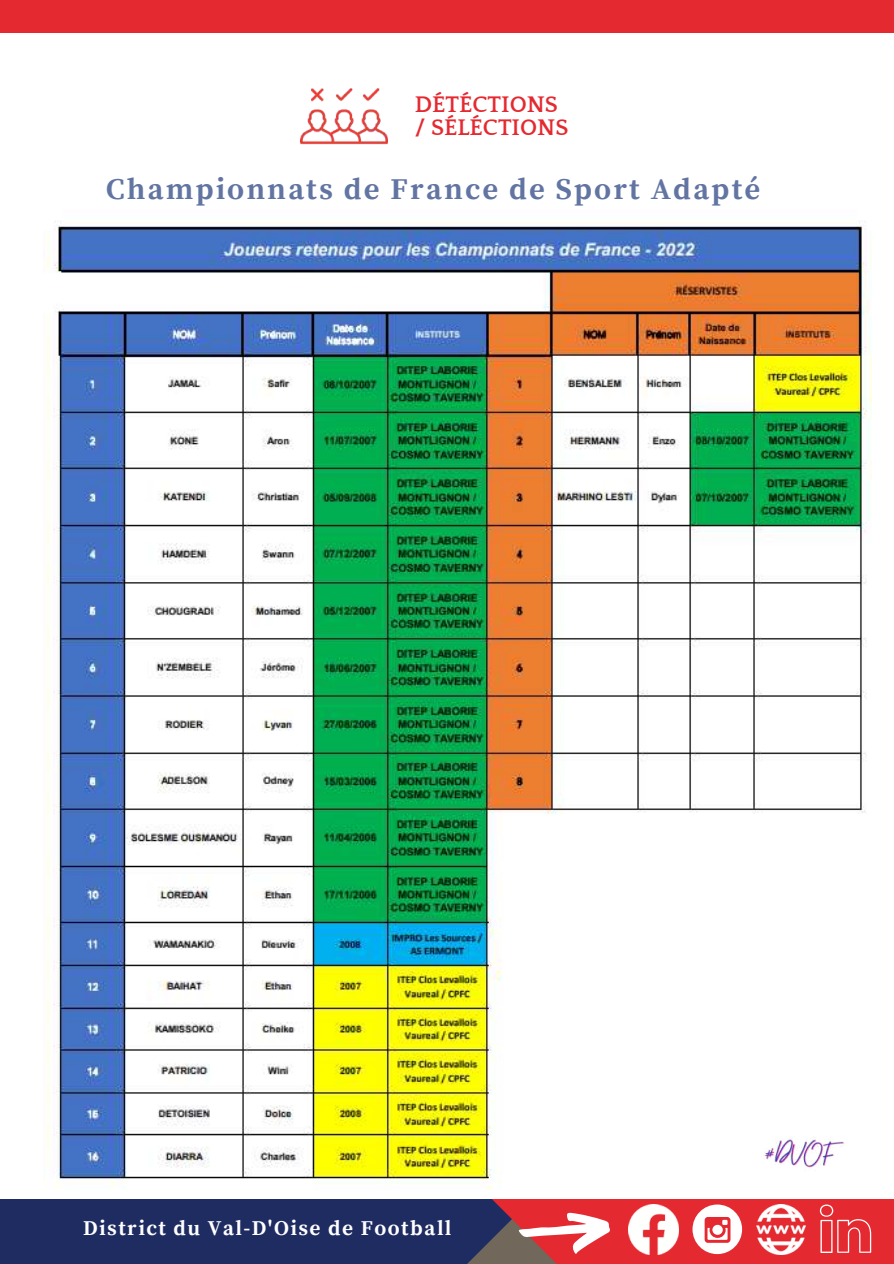
<style>
.page{position:relative;width:894px;height:1264px;background:#fff}
.page>*{position:absolute;margin:0;border:0;box-sizing:border-box;transform-origin:0 0}
.t1{font:700 30px "Source Serif Pro";letter-spacing:.07em;color:#6275a2}
.t2{font:700 23.25px/22.5px "Quattrocento";color:#e52930}
.t3{font:700 21px "Source Serif Pro";letter-spacing:.07em;color:#fff}
</style>
<div class="page">
<div style="left:1px;top:1194px;width:892px;height:69px;background:#1f2c62"></div>
<div style="left:798px;top:1198px;width:95px;height:65px;background:#e52930"></div>
<div style="left:0;top:45px;width:893px;height:1153px;background:#fff"></div>
<div style="left:0;top:0;width:893px;height:32px;background:#e52930"></div>
<img style="left:798px;top:1204px;width:7px;height:49px">
<img style="left:300px;top:88px;width:87px;height:57px">
<svg style="left:819px;top:1204px;width:51px;height:48px;background:#e8454b"></svg>
<svg style="left:293px;top:1198px;width:505px;height:65px"></svg>
<img style="left:46px;top:221px;width:824px;height:968px">
<img style="left:763px;top:1130px;width:80px;height:48px">
<p class="t2" style="left:414px;top:94px;width:155px">DÉTÉCTIONS / SÉLÉCTIONS</p>
<p class="t1" style="left:106px;top:172px;width:655px">Championnats de France de Sport Adapté</p>
<p class="t3" style="left:83px;top:1215px;width:370px">District du Val-D'Oise de Football</p>
</div>
